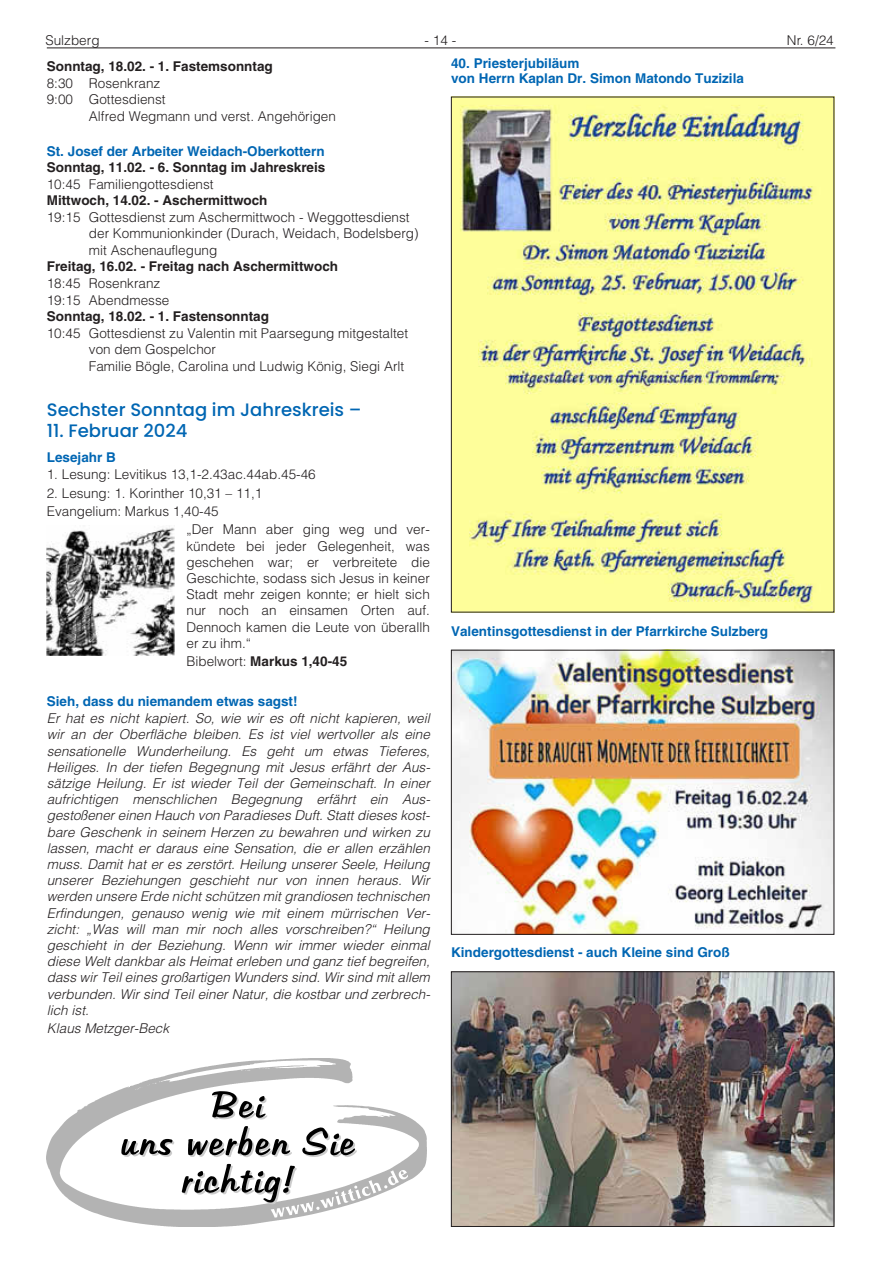
<style>
.page{position:relative;width:881px;height:1263px;background:#fff}
.page>*{position:absolute;margin:0;border:0;box-sizing:border-box;transform-origin:0 0}
.t1{font:500 18px "Poppins";color:#0166b3}
.t2{font:italic 300 13.5px/16.2px "Helvetica LT";color:#231f20;text-align:justify}
.t3{font:300 13.5px/16.2px "Helvetica LT";color:#231f20}
.t4{font:700 13.5px/15px "Helvetica LT";color:#0166b3}
.t5{font:700 13.5px "Helvetica LT";color:#231f20}
.s1{font-weight:300}
</style>
<div class="page">
<hr style="left:47px;top:48px;width:788px;height:1px;background:#231f20">
<img style="left:453px;top:99px;width:378px;height:511px">
<img style="left:453px;top:652px;width:378px;height:280px">
<img style="left:453px;top:973px;width:378px;height:252px">
<div style="left:451px;top:971px;width:382px;height:256px;border:1px solid #231f20"></div>
<img style="left:47px;top:526px;width:127px;height:129px">
<img style="left:47px;top:1058px;width:379px;height:169px">
<svg style="left:212px;top:1091px;width:55px;height:29px"></svg>
<svg style="left:121px;top:1126px;width:236px;height:31px"></svg>
<svg style="left:181px;top:1164px;width:227px;height:54px"></svg>
<p class="t3" style="left:45px;top:32px;width:56px">Sulzberg</p>
<p class="t3" style="left:424px;top:32px;width:33px">- 14 -</p>
<p class="t3" style="left:786px;top:32px;width:48px">Nr. 6/24</p>
<p class="t4" style="left:451px;top:55px;width:294px">40. Priesterjubiläum<br>von Herrn Kaplan Dr. Simon Matondo Tuzizila</p>
<p class="t5" style="left:47px;top:58px;width:227px">Sonntag, 18.02. - 1. Fastemsonntag</p>
<p class="t3" style="left:47px;top:75px;width:115px">8:30 Rosenkranz</p>
<p class="t3" style="left:47px;top:91px;width:120px">9:00 Gottesdienst</p>
<p class="t3" style="left:89px;top:108px;width:248px">Alfred Wegmann und verst. Angehörigen</p>
<p class="t4" style="left:47px;top:143px;width:279px">St. Josef der Arbeiter Weidach-Oberkottern</p>
<p class="t5" style="left:47px;top:159px;width:280px">Sonntag, 11.02. - 6. Sonntag im Jahreskreis</p>
<p class="t3" style="left:47px;top:176px;width:168px">10:45 Familiengottesdienst</p>
<p class="t5" style="left:47px;top:192px;width:222px">Mittwoch, 14.02. - Aschermittwoch</p>
<p class="t3" style="left:89px;top:209px;width:331px;text-indent:-42px">19:15 Gottesdienst zum Aschermittwoch - Weggottesdienst der Kommunionkinder (Durach, Weidach, Bodelsberg) mit Aschenauflegung</p>
<p class="t5" style="left:47px;top:258px;width:293px">Freitag, 16.02. - Freitag nach Aschermittwoch</p>
<p class="t3" style="left:47px;top:274px;width:124px;line-height:16.8px">18:45 Rosenkranz<br>19:15 Abendmesse</p>
<p class="t5" style="left:47px;top:308px;width:224px">Sonntag, 18.02. - 1. Fastensonntag</p>
<p class="t3" style="left:89px;top:324px;width:320px;text-indent:-42px">10:45 Gottesdienst zu Valentin mit Paarsegung mitgestaltet von dem Gospelchor<br>Familie Bögle, Carolina und Ludwig König, Siegi Arlt</p>
<h1 class="t1" style="left:47px;top:399px;width:316px">Sechster Sonntag im Jahreskreis –</h1>
<h1 class="t1" style="left:47px;top:420px;width:142px">11. Februar 2024</h1>
<p class="t4" style="left:47px;top:450px;width:71px">Lesejahr B</p>
<p class="t3" style="left:47px;top:466px;width:270px">1. Lesung: Levitikus 13,1-2.43ac.44ab.45-46</p>
<p class="t3" style="left:47px;top:485px;width:217px">2. Lesung: 1. Korinther 10,31 – 11,1</p>
<p class="t3" style="left:47px;top:503px;width:173px">Evangelium: Markus 1,40-45</p>
<p class="t3" style="left:186px;top:521px;width:245px">„Der Mann aber ging weg und ver-</p>
<p class="t3" style="left:186px;top:538px;width:245px;text-align:justify">kündete bei jeder Gelegenheit, was geschehen war; er verbreitete die Geschichte, sodass sich Jesus in keiner Stadt mehr zeigen konnte; er hielt sich nur noch an einsamen Orten auf.<br>Dennoch kamen die Leute von überallh er zu ihm.“</p>
<p class="t5" style="left:186px;top:653px;width:162px"><span class="s1">Bibelwort:</span> Markus 1,40-45</p>
<p class="t4" style="left:47px;top:693px;width:252px">Sieh, dass du niemandem etwas sagst!</p>
<p class="t2" style="left:47px;top:710px;width:384px">Er hat es nicht kapiert. So, wie wir es oft nicht kapieren, weil wir an der Oberfläche bleiben. Es ist viel wertvoller als eine sensationelle Wunderheilung. Es geht um etwas Tieferes, Heiliges. In der tiefen Begegnung mit Jesus erfährt der Aus&shy;sätzige Heilung. Er ist wieder Teil der Gemeinschaft. In einer aufrichtigen menschlichen Begegnung erfährt ein Aus&shy;gestoßener einen Hauch von Paradieses Duft. Statt dieses kost&shy;bare Geschenk in seinem Herzen zu bewahren und wirken zu lassen, macht er daraus eine Sensation, die er allen erzählen muss. Damit hat er es zerstört. Heilung unserer Seele, Heilung unserer Beziehungen geschieht nur von innen heraus. Wir werden unsere Erde nicht schützen mit grandiosen technischen Erfindungen, genauso wenig wie mit einem mürrischen Ver&shy;zicht: „Was will man mir noch alles vorschreiben?“ Heilung geschieht in der Beziehung. Wenn wir immer wieder einmal diese Welt dankbar als Heimat erleben und ganz tief begreifen, dass wir Teil eines großartigen Wunders sind. Wir sind mit allem verbunden. Wir sind Teil einer Natur, die kostbar und zerbrech&shy;lich ist.</p>
<p class="t2" style="left:47px;top:1020px;width:124px">Klaus Metzger-Beck</p>
<p class="t4" style="left:451px;top:623px;width:318px">Valentinsgottesdienst in der Pfarrkirche Sulzberg</p>
<p class="t4" style="left:451px;top:944px;width:280px">Kindergottesdienst - auch Kleine sind Groß</p>
</div>
